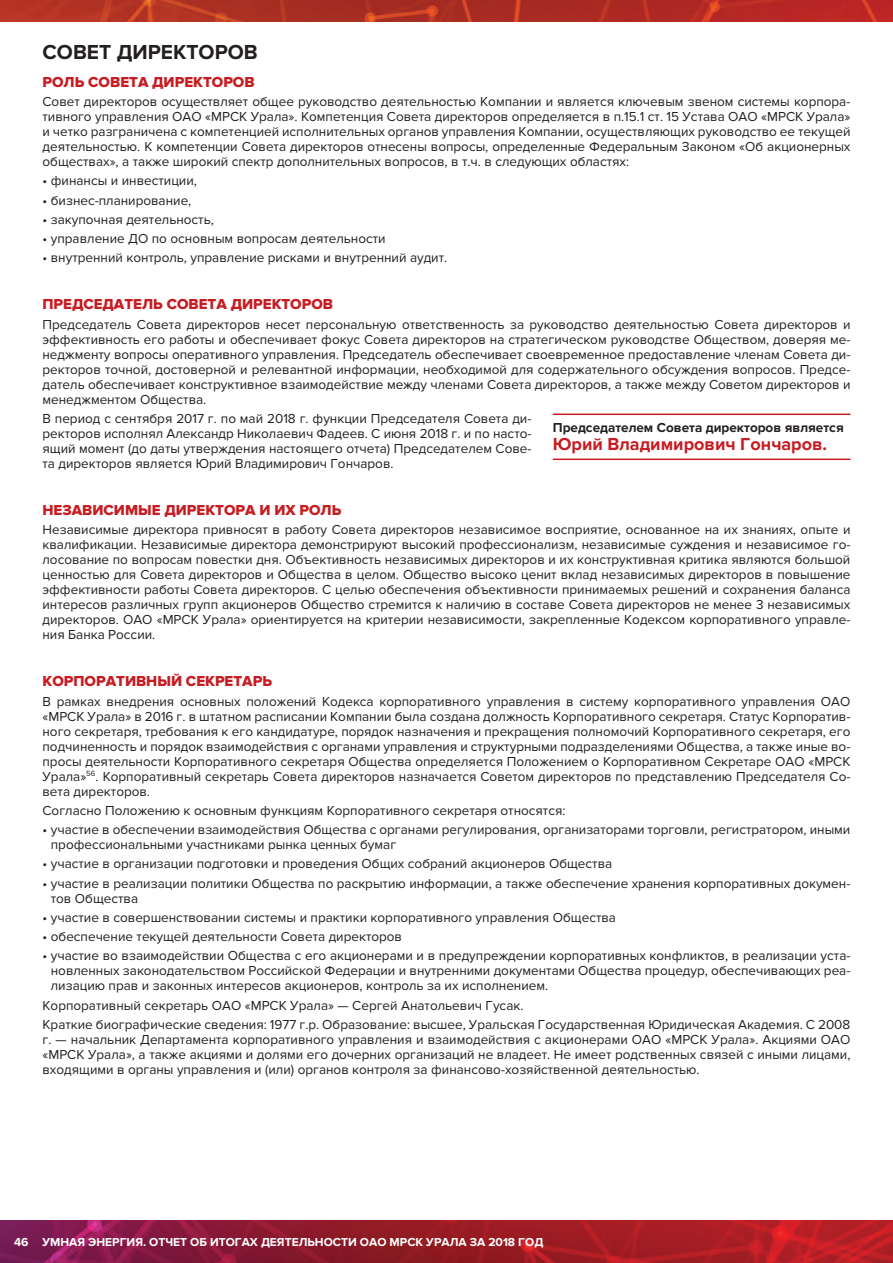
<style>
.page{position:relative;width:893px;height:1263px;background:#fff}
.page>*{position:absolute;margin:0;border:0;box-sizing:border-box;transform-origin:0 0}
.podzagl{font:700 21px "Proxima Nova";color:#231f20}
.text{font:700 18px "Proxima Nova";color:#c61c22}
.podpodzag{font:15px "Proxima Nova Extrabld";color:#c61c22}
.text-2{font:13.5px/15px "Proxima Nova";color:#231f20;text-align:justify}
.text-3{font:700 13.5px "Proxima Nova";color:#231f20}
.t1{font:700 12px "Proxima Nova";color:#fff}
</style>
<div class="page">
<img style="left:0;top:1220px;width:893px;height:43px">
<img style="left:0;top:0;width:893px;height:21px">
<hr style="left:553px;top:413px;width:297px;height:2px;background:#c61c22">
<hr style="left:553px;top:459px;width:297px;height:1px;background:#c61c22">
<p class="podzagl" style="left:43px;top:40px;width:217px">СОВЕТ ДИРЕКТОРОВ</p>
<p class="podpodzag" style="left:43px;top:73px;width:214px">РОЛЬ СОВЕТА ДИРЕКТОРОВ</p>
<p class="text-2" style="left:43px;top:94px;width:809px">Совет директоров осуществляет общее руководство деятельностью Компании и является ключевым звеном системы корпора&shy;тивного управления ОАО «МРСК Урала». Компетенция Совета директоров определяется в п.15.1 ст. 15 Устава ОАО «МРСК Урала» и четко разграничена с компетенцией исполнительных органов управления Компании, осуществляющих руководство ее текущей деятельностью. К компетенции Совета директоров отнесены вопросы, определенные Федеральным Законом «Об акционерных обществах», а также широкий спектр дополнительных вопросов, в т.ч. в следующих областях:</p>
<p class="text-2" style="left:43px;top:174px;width:156px">• финансы и инвестиции,</p>
<p class="text-2" style="left:43px;top:193px;width:150px">• бизнес-планирование,</p>
<p class="text-2" style="left:43px;top:212px;width:173px">• закупочная деятельность,</p>
<p class="text-2" style="left:43px;top:231px;width:345px">• управление ДО по основным вопросам деятельности</p>
<p class="text-2" style="left:43px;top:251px;width:406px">• внутренний контроль, управление рисками и внутренний аудит.</p>
<p class="podpodzag" style="left:43px;top:296px;width:292px">ПРЕДСЕДАТЕЛЬ СОВЕТА ДИРЕКТОРОВ</p>
<p class="text-2" style="left:43px;top:317px;width:809px">Председатель Совета директоров несет персональную ответственность за руководство деятельностью Совета директоров и эффективность его работы и обеспечивает фокус Совета директоров на стратегическом руководстве Обществом, доверяя ме&shy;неджменту вопросы оперативного управления. Председатель обеспечивает своевременное предоставление членам Совета ди&shy;ректоров точной, достоверной и релевантной информации, необходимой для содержательного обсуждения вопросов. Предсе&shy;датель обеспечивает конструктивное взаимодействие между членами Совета директоров, а также между Советом директоров и менеджментом Общества.</p>
<p class="text-2" style="left:43px;top:411px;width:490px">В период с сентября 2017 г. по май 2018 г. функции Председателя Совета ди&shy;ректоров исполнял Александр Николаевич Фадеев. С июня 2018 г. и по насто&shy;ящий момент (до даты утверждения настоящего отчета) Председателем Сове&shy;та директоров является Юрий Владимирович Гончаров.</p>
<p class="podpodzag" style="left:43px;top:501px;width:300px">НЕЗАВИСИМЫЕ ДИРЕКТОРА И ИХ РОЛЬ</p>
<p class="text-2" style="left:43px;top:522px;width:809px">Независимые директора привносят в работу Совета директоров независимое восприятие, основанное на их знаниях, опыте и квалификации. Независимые директора демонстрируют высокий профессионализм, независимые суждения и независимое го&shy;лосование по вопросам повестки дня. Объективность независимых директоров и их конструктивная критика являются большой ценностью для Совета директоров и Общества в целом. Общество высоко ценит вклад независимых директоров в повышение эффективности работы Совета директоров. С целью обеспечения объективности принимаемых решений и сохранения баланса интересов различных групп акционеров Общество стремится к наличию в составе Совета директоров не менее 3 независимых директоров. ОАО «МРСК Урала» ориентируется на критерии независимости, закрепленные Кодексом корпоративного управле&shy;ния Банка России.</p>
<p class="podpodzag" style="left:43px;top:673px;width:231px">КОРПОРАТИВНЫЙ СЕКРЕТАРЬ</p>
<p class="text-2" style="left:43px;top:694px;width:809px">В рамках внедрения основных положений Кодекса корпоративного управления в систему корпоративного управления ОАО «МРСК Урала» в 2016 г. в штатном расписании Компании была создана должность Корпоративного секретаря. Статус Корпоратив&shy;ного секретаря, требования к его кандидатуре, порядок назначения и прекращения полномочий Корпоративного секретаря, его подчиненность и порядок взаимодействия с органами управления и структурными подразделениями Общества, а также иные во&shy;просы деятельности Корпоративного секретаря Общества определяется Положением о Корпоративном Секретаре ОАО «МРСК Урала»<sup>56</sup>. Корпоративный секретарь Совета директоров назначается Советом директоров по представлению Председателя Со&shy;вета директоров.</p>
<p class="text-2" style="left:43px;top:803px;width:524px">Согласно Положению к основным функциям Корпоративного секретаря относятся:</p>
<p class="text-2" style="left:51px;top:822px;width:801px;text-indent:-8px">• участие в обеспечении взаимодействия Общества с органами регулирования, организаторами торговли, регистратором, иными профессиональными участниками рынка ценных бумаг</p>
<p class="text-2" style="left:43px;top:856px;width:571px">• участие в организации подготовки и проведения Общих собраний акционеров Общества</p>
<p class="text-2" style="left:51px;top:876px;width:801px;text-indent:-8px">• участие в реализации политики Общества по раскрытию информации, а также обеспечение хранения корпоративных докумен&shy;тов Общества</p>
<p class="text-2" style="left:43px;top:910px;width:575px">• участие в совершенствовании системы и практики корпоративного управления Общества</p>
<p class="text-2" style="left:43px;top:929px;width:361px">• обеспечение текущей деятельности Совета директоров</p>
<p class="text-2" style="left:51px;top:948px;width:801px;text-indent:-8px">• участие во взаимодействии Общества с его акционерами и в предупреждении корпоративных конфликтов, в реализации уста&shy;новленных законодательством Российской Федерации и внутренними документами Общества процедур, обеспечивающих реа&shy;лизацию прав и законных интересов акционеров, контроль за их исполнением.</p>
<p class="text-2" style="left:43px;top:998px;width:482px">Корпоративный секретарь ОАО «МРСК Урала» — Сергей Анатольевич Гусак.</p>
<p class="text-2" style="left:43px;top:1017px;width:809px">Краткие биографические сведения: 1977 г.р. Образование: высшее, Уральская Государственная Юридическая Академия. С 2008 г. — начальник Департамента корпоративного управления и взаимодействия с акционерами ОАО «МРСК Урала». Акциями ОАО «МРСК Урала», а также акциями и долями его дочерних организаций не владеет. Не имеет родственных связей с иными лицами, входящими в органы управления и (или) органов контроля за финансово-хозяйственной деятельностью.</p>
<p class="text-3" style="left:553px;top:420px;width:292px">Председателем Совета директоров является</p>
<p class="text" style="left:553px;top:434px;width:276px">Юрий Владимирович Гончаров.</p>
<p class="t1" style="left:14px;top:1235px;width:16px">46</p>
<p class="t1" style="left:43px;top:1235px;width:502px">УМНАЯ ЭНЕРГИЯ. ОТЧЕТ ОБ ИТОГАХ ДЕЯТЕЛЬНОСТИ ОАО МРСК УРАЛА ЗА 2018 ГОД</p>
</div>
